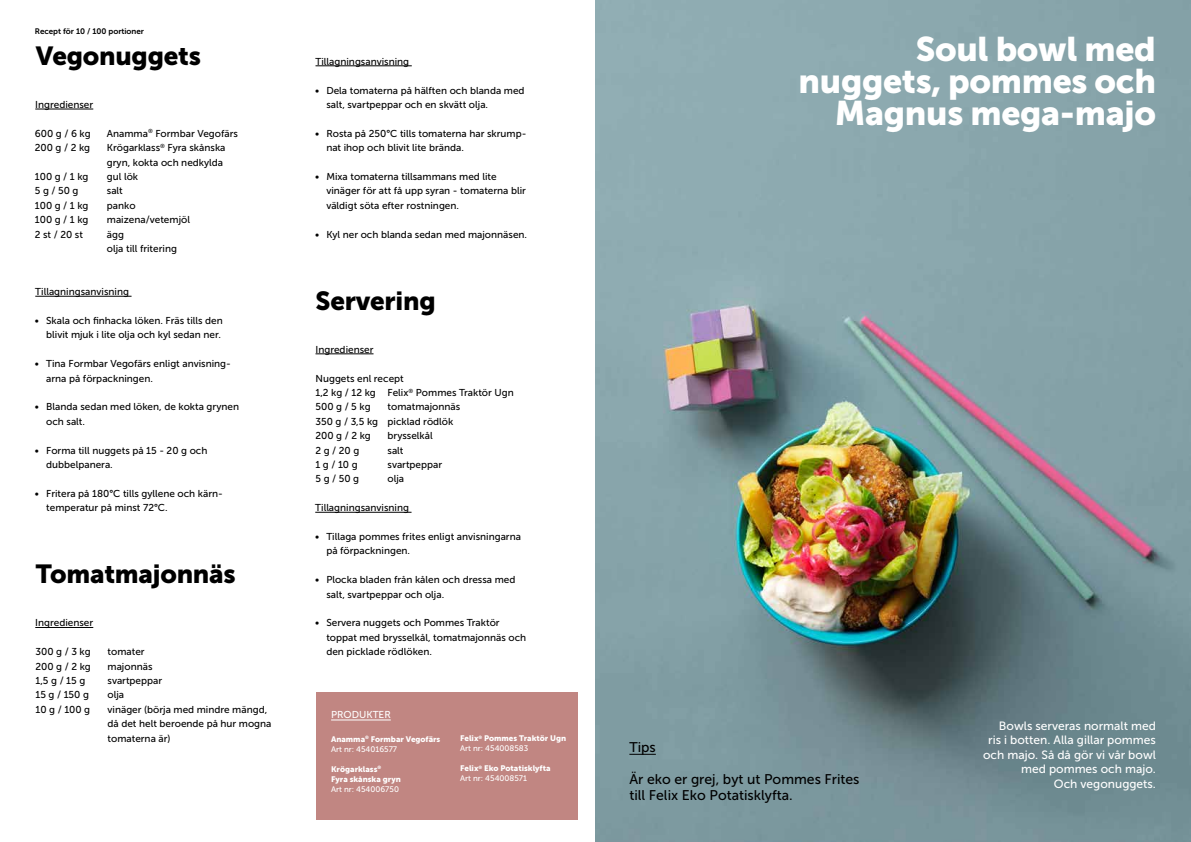
<style>
.page{position:relative;width:1191px;height:842px;background:#fff}
.page>*{position:absolute;margin:0;border:0;box-sizing:border-box;transform-origin:0 0}
.t1{font:34px/32px "Museo Sans 900";letter-spacing:-.01em;color:#fff;text-align:right}
.t2{font:26px "Museo Sans 900";letter-spacing:-.01em;color:#000}
.t3{font:14px/16px "Museo Sans 500";color:#000}
.t4{font:12px/14.4px "Museo Sans 500";color:#fff;text-align:right}
.t5{font:10px/14.4px "Museo Sans 500";color:#000}
.t6{font:10px "Museo Sans 500";color:#fff}
.t7{font:8px/10px "Museo Sans 900";color:#fff}
.t8{font:8px "Museo Sans 500";color:#fff}
.t9{font:8px "Museo Sans 700";color:#000}
</style>
<div class="page">
<img style="left:595px;top:0;width:596px;height:842px">
<hr style="left:35px;top:296px;width:97px;height:1px;background:#000">
<hr style="left:315px;top:512px;width:96px;height:1px;background:#000">
<hr style="left:315px;top:66px;width:97px;height:1px;background:#000">
<hr style="left:35px;top:109px;width:58px;height:1px;background:#000">
<hr style="left:315px;top:354px;width:58px;height:1px;background:#000">
<hr style="left:35px;top:627px;width:58px;height:1px;background:#000">
<svg style="left:629px;top:754px;width:27px;height:1px"></svg>
<div style="left:317px;top:692px;width:261px;height:127px;background:#c18682"></div>
<hr style="left:331px;top:720px;width:60px;height:1px;background:#fff">
<p class="t9" style="left:35px;top:27px;width:111px">Recept för 10 / 100 portioner</p>
<h2 class="t2" style="left:36px;top:41px;width:167px">Vegonuggets</h2>
<p class="t5" style="left:315px;top:54px;width:95px">Tillagningsanvisning</p>
<p class="t5" style="left:35px;top:97px;width:59px">Ingredienser</p>
<p class="t5" style="left:35px;top:126px;width:57px">600 g / 6 kg</p>
<p class="t5" style="left:107px;top:126px;width:133px">Anamma<sup>®</sup> Formbar Vegofärs</p>
<p class="t5" style="left:35px;top:141px;width:57px">200 g / 2 kg</p>
<p class="t5" style="left:107px;top:141px;width:120px">Krögarklass<sup>®</sup> Fyra skånska gryn, kokta och nedkylda</p>
<p class="t5" style="left:35px;top:169px;width:55px">100 g / 1 kg</p>
<p class="t5" style="left:107px;top:169px;width:33px">gul lök</p>
<p class="t5" style="left:35px;top:184px;width:45px">5 g / 50 g</p>
<p class="t5" style="left:107px;top:184px;width:17px">salt</p>
<p class="t5" style="left:35px;top:198px;width:55px">100 g / 1 kg</p>
<p class="t5" style="left:107px;top:198px;width:30px">panko</p>
<p class="t5" style="left:35px;top:213px;width:55px">100 g / 1 kg</p>
<p class="t5" style="left:107px;top:213px;width:85px">maizena/vetemjöl</p>
<p class="t5" style="left:35px;top:227px;width:50px">2 st / 20 st</p>
<p class="t5" style="left:107px;top:227px;width:72px">ägg<br>olja till fritering</p>
<p class="t5" style="left:35px;top:285px;width:95px">Tillagningsanvisning</p>
<p class="t5" style="left:35px;top:313px;width:189px;text-align:right">• Skala och finhacka löken. Fräs tills den blivit mjuk i lite olja och kyl sedan ner.</p>
<p class="t5" style="left:46px;top:357px;width:186px;text-indent:-11px">• Tina Formbar Vegofärs enligt anvisning&shy;arna på förpackningen.</p>
<p class="t5" style="left:46px;top:400px;width:194px;text-indent:-11px">• Blanda sedan med löken, de kokta grynen och salt.</p>
<p class="t5" style="left:46px;top:443px;width:163px;text-indent:-11px">• Forma till nuggets på 15 - 20 g och dubbelpanera.</p>
<p class="t5" style="left:46px;top:486px;width:178px;text-indent:-11px">• Fritera på 180°C tills gyllene och kärn&shy;temperatur på minst 72°C.</p>
<h2 class="t2" style="left:36px;top:559px;width:201px">Tomatmajonnäs</h2>
<p class="t5" style="left:35px;top:616px;width:59px">Ingredienser</p>
<p class="t5" style="left:36px;top:645px;width:57px">300 g / 3 kg</p>
<p class="t5" style="left:108px;top:645px;width:39px">tomater</p>
<p class="t5" style="left:36px;top:659px;width:57px">200 g / 2 kg</p>
<p class="t5" style="left:108px;top:659px;width:46px">majonnäs</p>
<p class="t5" style="left:36px;top:673px;width:51px">1,5 g / 15 g</p>
<p class="t5" style="left:108px;top:673px;width:56px">svartpeppar</p>
<p class="t5" style="left:36px;top:688px;width:55px">15 g / 150 g</p>
<p class="t5" style="left:108px;top:688px;width:18px">olja</p>
<p class="t5" style="left:36px;top:702px;width:56px">10 g / 100 g</p>
<p class="t5" style="left:108px;top:702px;width:165px">vinäger (börja med mindre mängd, då det helt beroende på hur mogna tomaterna är)</p>
<p class="t5" style="left:326px;top:83px;width:200px;text-indent:-11px">• Dela tomaterna på hälften och blanda med salt, svartpeppar och en skvätt olja.</p>
<p class="t5" style="left:326px;top:126px;width:202px;text-indent:-11px">• Rosta på 250°C tills tomaterna har skrump&shy;nat ihop och blivit lite brända.</p>
<p class="t5" style="left:326px;top:169px;width:201px;text-indent:-11px">• Mixa tomaterna tillsammans med lite vinäger för att få upp syran - tomaterna blir väldigt söta efter rostningen.</p>
<p class="t5" style="left:315px;top:227px;width:214px">• Kyl ner och blanda sedan med majonnäsen.</p>
<h2 class="t2" style="left:315px;top:286px;width:122px">Servering</h2>
<p class="t5" style="left:315px;top:342px;width:59px">Ingredienser</p>
<p class="t5" style="left:315px;top:371px;width:200px">Nuggets enl recept<br>1,2 kg / 12 kg Felix<sup>®</sup> Pommes Traktör Ugn<br>500 g / 5 kg</p>
<p class="t5" style="left:315px;top:400px;width:146px;text-indent:72px">tomatmajonnäs<br>350 g / 3,5 kg picklad rödlök<br>200 g / 2 kg</p>
<p class="t5" style="left:387px;top:429px;width:47px">brysselkål</p>
<p class="t5" style="left:315px;top:443px;width:45px">2 g / 20 g</p>
<p class="t5" style="left:387px;top:443px;width:17px">salt</p>
<p class="t5" style="left:315px;top:457px;width:44px">1 g / 10 g</p>
<p class="t5" style="left:387px;top:457px;width:56px">svartpeppar</p>
<p class="t5" style="left:315px;top:472px;width:45px">5 g / 50 g</p>
<p class="t5" style="left:387px;top:472px;width:18px">olja</p>
<p class="t5" style="left:315px;top:501px;width:95px">Tillagningsanvisning</p>
<p class="t5" style="left:326px;top:529px;width:196px;text-indent:-11px">• Tillaga pommes frites enligt anvisningarna på förpackningen.</p>
<p class="t5" style="left:326px;top:573px;width:191px;text-indent:-11px">• Plocka bladen från kålen och dressa med salt, svartpeppar och olja.</p>
<p class="t5" style="left:326px;top:616px;width:201px;text-indent:-11px">• Servera nuggets och Pommes Traktör toppat med brysselkål, tomatmajonnäs och den picklade rödlöken.</p>
<p class="t6" style="left:331px;top:709px;width:61px">PRODUKTER</p>
<p class="t7" style="left:331px;top:734px;width:111px">Anamma<sup>®</sup> Formbar Vegofärs</p>
<p class="t8" style="left:331px;top:745px;width:68px">Art nr: 454016577</p>
<p class="t7" style="left:331px;top:764px;width:71px">Krögarklass<sup>®<br></sup>Fyra skånska gryn</p>
<p class="t8" style="left:331px;top:785px;width:69px">Art nr: 454006750</p>
<p class="t7" style="left:460px;top:733px;width:108px">Felix<sup>®</sup> Pommes Traktör Ugn</p>
<p class="t8" style="left:460px;top:744px;width:70px">Art nr: 454008583</p>
<p class="t7" style="left:460px;top:763px;width:92px">Felix<sup>®</sup> Eko Potatisklyfta</p>
<p class="t8" style="left:460px;top:774px;width:68px">Art nr: 454008571</p>
<h1 class="t1" style="left:798px;top:33px;width:359px">Soul bowl med nuggets, pommes och<br>Magnus mega-majo</h1>
<h3 class="t3" style="left:629px;top:739px;width:28px">Tips</h3>
<h3 class="t3" style="left:629px;top:771px;width:232px">Är eko er grej, byt ut Pommes Frites till Felix Eko Potatisklyfta.</h3>
<p class="t4" style="left:983px;top:719px;width:174px">Bowls serveras normalt med ris i botten. Alla gillar pommes och majo. Så då gör vi vår bowl med pommes och majo.<br>Och vegonuggets.</p>
</div>
